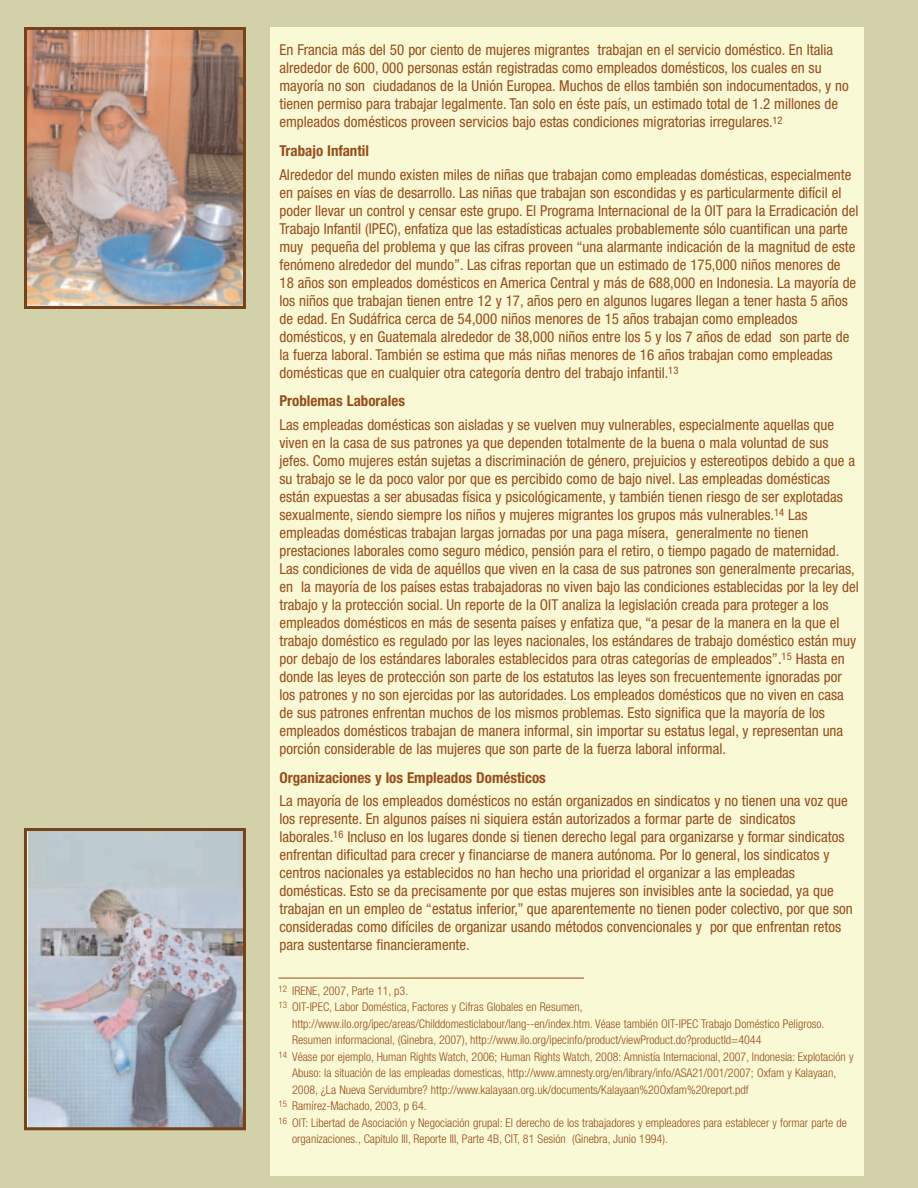
<style>
.page{position:relative;width:918px;height:1188px;background:#d3d1a9}
.page>*{position:absolute;margin:0;border:0;box-sizing:border-box;transform-origin:0 0}
.t1{font:condensed 15px/18px "Helvetica Neue";color:#984d1a}
.t2{font:700 condensed 15px "Helvetica Neue";color:#984d1a}
.t3{font:300 condensed 12px "Helvetica Neue";color:#984d1a}
</style>
<div class="page">
<div style="left:270px;top:27px;width:594px;height:1148px;background:#faf9d6"></div>
<img style="left:28px;top:31px;width:214px;height:274px">
<div style="left:24px;top:27px;width:222px;height:282px;border:3px solid #76421a"></div>
<img style="left:29px;top:832px;width:213px;height:294px">
<div style="left:24px;top:828px;width:222px;height:302px;border:3px solid #76421a"></div>
<hr style="left:278px;top:978px;width:306px;height:1px;background:#984d1a">
<p class="t1" style="left:279px;top:42px;width:571px">En Francia más del 50 por ciento de mujeres migrantes trabajan en el servicio doméstico. En Italia alrededor de 600, 000 personas están registradas como empleados domésticos, los cuales en su mayoría no son ciudadanos de la Unión Europea. Muchos de ellos también son indocumentados, y no tienen permiso para trabajar legalmente. Tan solo en éste país, un estimado total de 1.2 millones de empleados domésticos proveen servicios bajo estas condiciones migratorias irregulares.<sup>12</sup></p>
<p class="t2" style="left:279px;top:145px;width:91px">Trabajo Infantil</p>
<p class="t1" style="left:279px;top:167px;width:581px">Alrededor del mundo existen miles de niñas que trabajan como empleadas domésticas, especialmente en países en vías de desarrollo. Las niñas que trabajan son escondidas y es particularmente difícil el poder llevar un control y censar este grupo. El Programa Internacional de la OIT para la Erradicación del Trabajo Infantil (IPEC), enfatiza que las estadísticas actuales probablemente sólo cuantifican una parte muy pequeña del problema y que las cifras proveen “una alarmante indicación de la magnitud de este fenómeno alrededor del mundo”. Las cifras reportan que un estimado de 175,000 niños menores de 18 años son empleados domésticos en America Central y más de 688,000 en Indonesia. La mayoría de los niños que trabajan tienen entre 12 y 17, años pero en algunos lugares llegan a tener hasta 5 años de edad. En Sudáfrica cerca de 54,000 niños menores de 15 años trabajan como empleados domésticos, y en Guatemala alrededor de 38,000 niños entre los 5 y los 7 años de edad son parte de la fuerza laboral. También se estima que más niñas menores de 16 años trabajan como empleadas domésticas que en cualquier otra categoría dentro del trabajo infantil.<sup>13</sup></p>
<p class="t2" style="left:279px;top:396px;width:127px">Problemas Laborales</p>
<p class="t1" style="left:279px;top:417px;width:581px">Las empleadas domésticas son aisladas y se vuelven muy vulnerables, especialmente aquellas que viven en la casa de sus patrones ya que dependen totalmente de la buena o mala voluntad de sus jefes. Como mujeres están sujetas a discriminación de género, prejuicios y estereotipos debido a que a su trabajo se le da poco valor por que es percibido como de bajo nivel. Las empleadas domésticas están expuestas a ser abusadas física y psicológicamente, y también tienen riesgo de ser explotadas sexualmente, siendo siempre los niños y mujeres migrantes los grupos más vulnerables.<sup>14</sup> Las empleadas domésticas trabajan largas jornadas por una paga mísera, generalmente no tienen prestaciones laborales como seguro médico, pensión para el retiro, o tiempo pagado de maternidad.<br>Las condiciones de vida de aquéllos que viven en la casa de sus patrones son generalmente precarias, en la mayoría de los países estas trabajadoras no viven bajo las condiciones establecidas por la ley del trabajo y la protección social. Un reporte de la OIT analiza la legislación creada para proteger a los empleados domésticos en más de sesenta países y enfatiza que, “a pesar de la manera en la que el trabajo doméstico es regulado por las leyes nacionales, los estándares de trabajo doméstico están muy por debajo de los estándares laborales establecidos para otras categorías de empleados”.<sup>15</sup> Hasta en donde las leyes de protección son parte de los estatutos las leyes son frecuentemente ignoradas por los patrones y no son ejercidas por las autoridades. Los empleados domésticos que no viven en casa de sus patrones enfrentan muchos de los mismos problemas. Esto significa que la mayoría de los empleados domésticos trabajan de manera informal, sin importar su estatus legal, y representan una porción considerable de las mujeres que son parte de la fuerza laboral informal.</p>
<p class="t2" style="left:279px;top:772px;width:268px">Organizaciones y los Empleados Domésticos</p>
<p class="t1" style="left:279px;top:793px;width:575px">La mayoría de los empleados domésticos no están organizados en sindicatos y no tienen una voz que los represente. En algunos países ni siquiera están autorizados a formar parte de sindicatos laborales.<sup>16</sup> Incluso en los lugares donde si tienen derecho legal para organizarse y formar sindicatos enfrentan dificultad para crecer y financiarse de manera autónoma. Por lo general, los sindicatos y centros nacionales ya establecidos no han hecho una prioridad el organizar a las empleadas domésticas. Esto se da precisamente por que estas mujeres son invisibles ante la sociedad, ya que trabajan en un empleo de “estatus inferior,” que aparentemente no tienen poder colectivo, por que son consideradas como difíciles de organizar usando métodos convencionales y por que enfrentan retos para sustentarse financieramente.</p>
<p class="t3" style="left:279px;top:986px;width:131px"><sup>12</sup> IRENE, 2007, Parte 11, p3.</p>
<p class="t3" style="left:279px;top:1003px;width:305px"><sup>13</sup> OIT-IPEC, Labor Doméstica, Factores y Cifras Globales en Resumen,</p>
<p class="t3" style="left:292px;top:1019px;width:534px">http://www.ilo.org/ipec/areas/Childdomesticlabour/lang--en/index.htm. Véase también OIT-IPEC Trabajo Doméstico Peligroso.</p>
<p class="t3" style="left:292px;top:1036px;width:471px">Resumen informacional, (Ginebra, 2007), http://www.ilo.org/ipecinfo/product/viewProduct.do?productld=4044</p>
<p class="t3" style="left:279px;top:1052px;width:576px"><sup>14</sup> Véase por ejemplo, Human Rights Watch, 2006; Human Rights Watch, 2008: Amnistía Internacional, 2007, Indonesia: Explotación y</p>
<p class="t3" style="left:292px;top:1069px;width:546px">Abuso: la situación de las empleadas domesticas, http://www.amnesty.org/en/library/info/ASA21/001/2007; Oxfam y Kalayaan,</p>
<p class="t3" style="left:292px;top:1085px;width:458px">2008, ¿La Nueva Servidumbre? http://www.kalayaan.org.uk/documents/Kalayaan%20Oxfam%20report.pdf</p>
<p class="t3" style="left:279px;top:1102px;width:150px"><sup>15</sup> Ramírez-Machado, 2003, p 64.</p>
<p class="t3" style="left:279px;top:1118px;width:570px"><sup>16</sup> OIT: Libertad de Asociación y Negociación grupal: El derecho de los trabajadores y empleadores para establecer y formar parte de</p>
<p class="t3" style="left:292px;top:1135px;width:377px">organizaciones., Capitulo III, Reporte III, Parte 4B, CIT, 81 Sesión (Ginebra, Junio 1994).</p>
</div>
